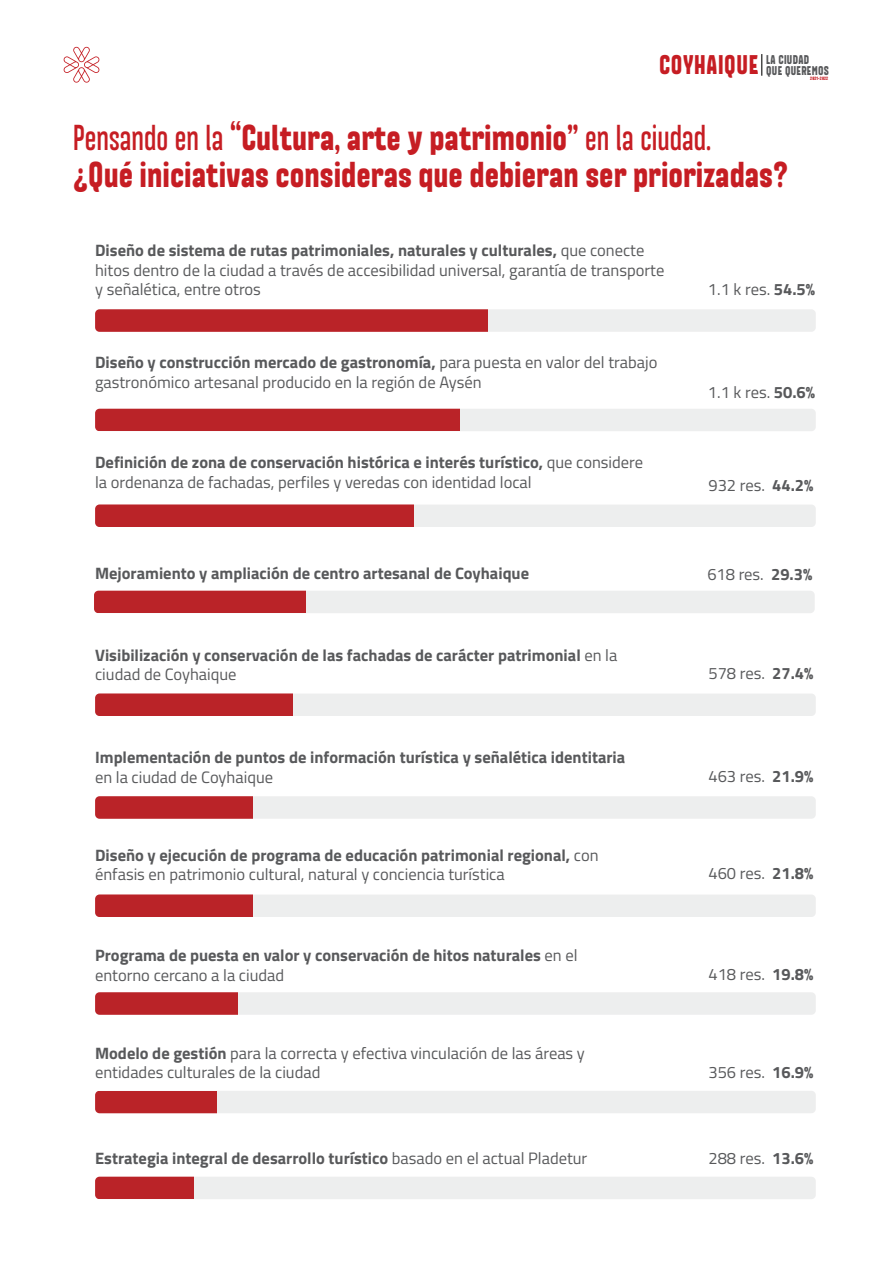
<style>
.page{position:relative;width:893px;height:1263px;background:#fff}
.page>*{position:absolute;margin:0;border:0;box-sizing:border-box;transform-origin:0 0}
.t1{font:36px/37.3px "Mazurquica Pesada";color:#c61d23}
.t2{font:27px "Mazurquica Pesada";letter-spacing:.025em;color:#c61d23}
.t3{font:16.5px/19.2px "Titillium Web";color:#58595b}
.t4{font:700 16.5px/19.2px "Titillium Web";color:#58595b}
.t5{font:12.75px "Mazurquica Pesada";letter-spacing:.025em;color:#58595b}
.t6{font:4.8px "Mazurquica Pesada";letter-spacing:.025em;color:#c61d23}
.s1{font-family:"Mazurquica Media"}
.s2{font-weight:700}
.s3{font-weight:400}
</style>
<div class="page">
<svg style="left:761px;top:54px;width:1px;height:22px"></svg>
<svg style="left:95px;top:309px;width:721px;height:23px;background:#d28184"></svg>
<svg style="left:95px;top:409px;width:721px;height:22px;background:#d38789"></svg>
<svg style="left:95px;top:504px;width:721px;height:23px;background:#d79698"></svg>
<svg style="left:94px;top:591px;width:721px;height:22px;background:#deb2b3"></svg>
<svg style="left:95px;top:693px;width:721px;height:23px;background:#dfb7b9"></svg>
<svg style="left:95px;top:796px;width:721px;height:23px;background:#e2c2c3"></svg>
<svg style="left:95px;top:894px;width:721px;height:23px;background:#e2c2c4"></svg>
<svg style="left:95px;top:992px;width:721px;height:23px;background:#e3c6c7"></svg>
<svg style="left:95px;top:1091px;width:721px;height:22px;background:#e4cbcc"></svg>
<svg style="left:95px;top:1177px;width:721px;height:22px;background:#e6d2d2"></svg>
<svg style="left:63px;top:47px;width:37px;height:36px"></svg>
<h2 class="t2" style="left:659px;top:51px;width:152px">COYHAIQUE <sup>LA</sup> <sup>CIUDAD</sup></h2>
<p class="t5" style="left:766px;top:64px;width:64px">QUE QUEREMOS</p>
<p class="t6" style="left:810px;top:76px;width:19px">2021-2022</p>
<h1 class="t1" style="left:73px;top:119px;width:716px"><span class="s1">Pensando en la</span> “Cultura, arte y patrimonio” <span class="s1">en la ciudad.<br></span>¿Qué iniciativas consideras que debieran ser priorizadas?</h1>
<p class="t3" style="left:95px;top:240px;width:571px"><span class="s2">Diseño de sistema de rutas patrimoniales, naturales y culturales,</span> que conecte hitos dentro de la ciudad a través de accesibilidad universal, garantía de transporte y señalética, entre otros</p>
<p class="t3" style="left:95px;top:352px;width:564px"><span class="s2">Diseño y construcción mercado de gastronomía,</span> para puesta en valor del trabajo gastronómico artesanal producido en la región de Aysén</p>
<p class="t3" style="left:95px;top:452px;width:550px"><span class="s2">Definición de zona de conservación histórica e interés turístico,</span> que considere la ordenanza de fachadas, perfiles y veredas con identidad local</p>
<p class="t3" style="left:708px;top:279px;width:109px">1.1 k res. <span class="s2">54.5%</span></p>
<p class="t3" style="left:708px;top:382px;width:109px">1.1 k res. <span class="s2">50.6%</span></p>
<p class="t3" style="left:708px;top:475px;width:106px">932 res. <span class="s2">44.2%</span></p>
<p class="t4" style="left:95px;top:562px;width:436px">Mejoramiento y ampliación de centro artesanal de Coyhaique</p>
<p class="t3" style="left:707px;top:564px;width:106px">618 res. <span class="s2">29.3%</span></p>
<p class="t4" style="left:95px;top:645px;width:524px">Visibilización y conservación de las fachadas de carácter patrimonial <span class="s3">en la ciudad de Coyhaique</span></p>
<p class="t4" style="left:95px;top:747px;width:532px">Implementación de puntos de información turística y señalética identitaria</p>
<p class="t3" style="left:95px;top:766px;width:179px">en la ciudad de Coyhaique</p>
<p class="t3" style="left:95px;top:845px;width:505px"><span class="s2">Diseño y ejecución de programa de educación patrimonial regional,</span> con énfasis en patrimonio cultural, natural y conciencia turística</p>
<p class="t4" style="left:95px;top:945px;width:484px">Programa de puesta en valor y conservación de hitos naturales <span class="s3">en el entorno cercano a la ciudad</span></p>
<p class="t3" style="left:95px;top:1043px;width:491px"><span class="s2">Modelo de gestión</span> para la correcta y efectiva vinculación de las áreas y entidades culturales de la ciudad</p>
<p class="t3" style="left:708px;top:663px;width:106px">578 res. <span class="s2">27.4%</span></p>
<p class="t3" style="left:708px;top:766px;width:106px">463 res. <span class="s2">21.9%</span></p>
<p class="t3" style="left:708px;top:863px;width:106px">460 res. <span class="s2">21.8%</span></p>
<p class="t3" style="left:708px;top:963px;width:106px">418 res. <span class="s2">19.8%</span></p>
<p class="t3" style="left:708px;top:1062px;width:106px">356 res. <span class="s2">16.9%</span></p>
<p class="t4" style="left:95px;top:1148px;width:494px">Estrategia integral de desarrollo turístico <span class="s3">basado en el actual Pladetur</span></p>
<p class="t3" style="left:708px;top:1148px;width:106px">288 res. <span class="s2">13.6%</span></p>
</div>
